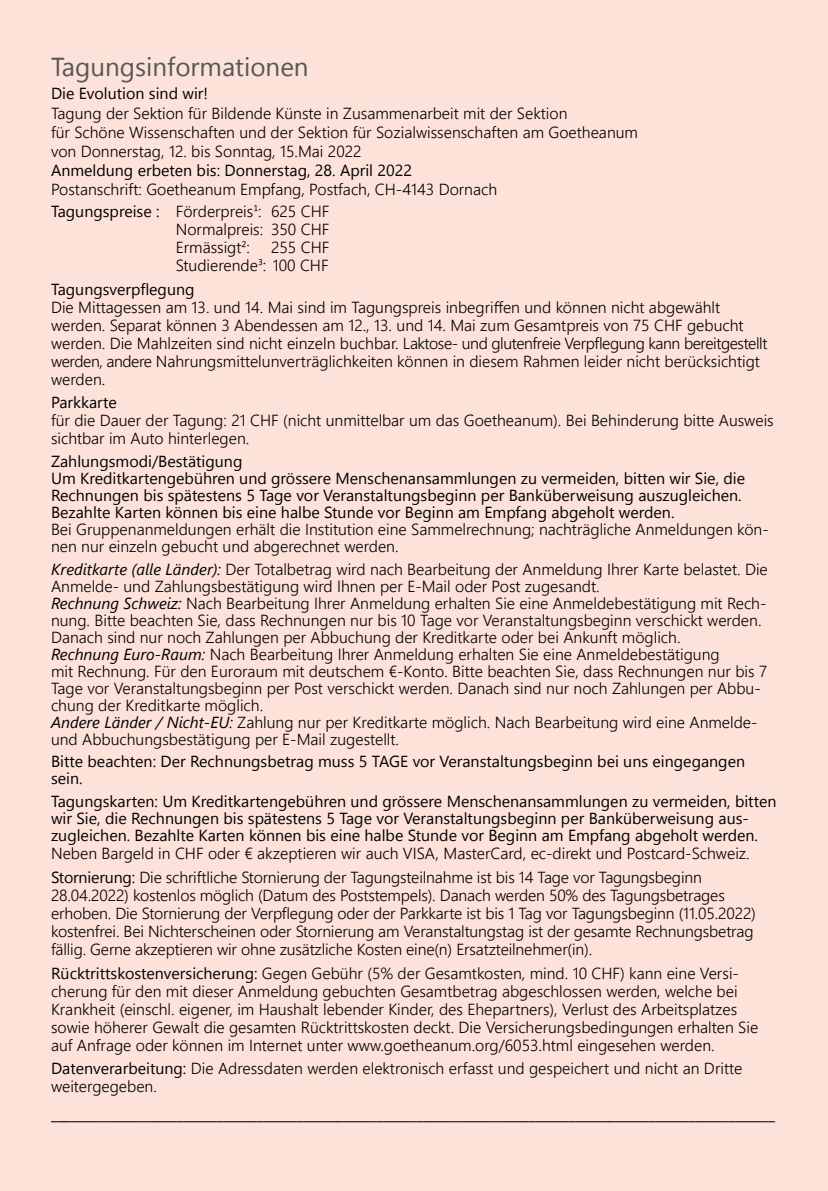
<style>
.page{position:relative;width:828px;height:1191px;background:#fde2da}
.page>*{position:absolute;margin:0;border:0;box-sizing:border-box;transform-origin:0 0}
.t1{font:26px "Segoe UI";color:#575756}
.t2{font:300 16px/18px "Segoe UI";color:#000}
.t3{font:16px/17px "Segoe UI";color:#000}
.s1{font-weight:400}
.s2{font-size:14px}
.s3{font-weight:400;font-style:italic}
</style>
<div class="page">
<h1 class="t1" style="left:51px;top:47px;width:259px">Tagungsinformationen</h1>
<p class="t3" style="left:51px;top:85px;width:158px">Die Evolution sind wir!</p>
<p class="t2" style="left:51px;top:103px;width:588px;line-height:19.2px">Tagung der Sektion für Bildende Künste in Zusammenarbeit mit der Sektion<br>für Schöne Wissenschaften und der Sektion für Sozialwissenschaften am Goetheanum von Donnerstag, 12. bis Sonntag, 15.Mai 2022</p>
<p class="t3" style="left:51px;top:161px;width:362px">Anmeldung erbeten bis: Donnerstag, 28. April 2022</p>
<p class="t2" style="left:51px;top:178px;width:448px;line-height:21.6px">Postanschrift: Goetheanum Empfang, Postfach, CH-4143 Dornach<br><span class="s1">Tagungspreise :</span> Förderpreis<span class="s2">¹</span>: 625 CHF</p>
<p class="t2" style="left:176px;top:220px;width:155px">Normalpreis: 350 CHF<br>Ermässigt<span class="s2">²</span>:</p>
<p class="t2" style="left:176px;top:238px;width:155px;text-align:right">255 CHF<br>Studierende<span class="s2">³</span>: 100 CHF</p>
<p class="t3" style="left:51px;top:280px;width:145px">Tagungsverpflegung</p>
<p class="t2" style="left:51px;top:297px;width:718px">Die Mittagessen am 13. und 14. Mai sind im Tagungspreis inbegriffen und können nicht abgewählt werden. Separat können 3 Abendessen am 12., 13. und 14. Mai zum Gesamtpreis von 75 CHF gebucht werden. Die Mahlzeiten sind nicht einzeln buchbar. Laktose- und glutenfreie Verpflegung kann bereitgestellt werden, andere Nahrungsmittelunverträglichkeiten können in diesem Rahmen leider nicht berücksichtigt werden.</p>
<p class="t3" style="left:51px;top:394px;width:67px">Parkkarte</p>
<p class="t2" style="left:51px;top:411px;width:724px">für die Dauer der Tagung: 21 CHF (nicht unmittelbar um das Goetheanum). Bei Behinderung bitte Ausweis sichtbar im Auto hinterlegen.</p>
<p class="t3" style="left:51px;top:452px;width:695px">Zahlungsmodi/Bestätigung<br>Um Kreditkartengebühren und grössere Menschenansammlungen zu vermeiden, bitten wir Sie, die Rechnungen bis spätestens 5 Tage vor Veranstaltungsbeginn per Banküberweisung auszugleichen.<br>Bezahlte Karten können bis eine halbe Stunde vor Beginn am Empfang abgeholt werden.</p>
<p class="t2" style="left:51px;top:520px;width:719px;line-height:17px">Bei Gruppenanmeldungen erhält die Institution eine Sammelrechnung; nachträgliche Anmeldungen kön&shy;nen nur einzeln gebucht und abgerechnet werden.</p>
<p class="t2" style="left:51px;top:560px;width:718px;line-height:17px"><span class="s3">Kreditkarte (alle Länder):</span> Der Totalbetrag wird nach Bearbeitung der Anmeldung Ihrer Karte belastet. Die Anmelde- und Zahlungsbestätigung wird Ihnen per E-Mail oder Post zugesandt.<br><span class="s3">Rechnung Schweiz:</span> Nach Bearbeitung Ihrer Anmeldung erhalten Sie eine Anmeldebestätigung mit Rech&shy;nung. Bitte beachten Sie, dass Rechnungen nur bis 10 Tage vor Veranstaltungsbeginn verschickt werden.<br>Danach sind nur noch Zahlungen per Abbuchung der Kreditkarte oder bei Ankunft möglich.<br><span class="s3">Rechnung Euro-Raum:</span> Nach Bearbeitung Ihrer Anmeldung erhalten Sie eine Anmeldebestätigung<br>mit Rechnung. Für den Euroraum mit deutschem €-Konto. Bitte beachten Sie, dass Rechnungen nur bis 7<br>Tage vor Veranstaltungsbeginn per Post verschickt werden. Danach sind nur noch Zahlungen per Abbu&shy;chung der Kreditkarte möglich.<br><span class="s3">Andere Länder / Nicht-EU:</span> Zahlung nur per Kreditkarte möglich. Nach Bearbeitung wird eine Anmelde&shy;und Abbuchungsbestätigung per E-Mail zugestellt.</p>
<p class="t3" style="left:51px;top:752px;width:695px">Bitte beachten: Der Rechnungsbetrag muss 5 TAGE vor Veranstaltungsbeginn bei uns eingegangen sein.</p>
<p class="t3" style="left:51px;top:792px;width:727px">Tagungskarten: Um Kreditkartengebühren und grössere Menschenansammlungen zu vermeiden, bitten wir Sie, die Rechnungen bis spätestens 5 Tage vor Veranstaltungsbeginn per Banküberweisung aus&shy;zugleichen. Bezahlte Karten können bis eine halbe Stunde vor Beginn am Empfang abgeholt werden.</p>
<p class="t2" style="left:51px;top:841px;width:700px;line-height:23.6px">Neben Bargeld in CHF oder € akzeptieren wir auch VISA, MasterCard, ec-direkt und Postcard-Schweiz.<br><span class="s1">Stornierung:</span> Die schriftliche Stornierung der Tagungsteilnahme ist bis 14 Tage vor Tagungsbeginn</p>
<p class="t2" style="left:51px;top:885px;width:706px">28.04.2022) kostenlos möglich (Datum des Poststempels). Danach werden 50% des Tagungsbetrages erhoben. Die Stornierung der Verpflegung oder der Parkkarte ist bis 1 Tag vor Tagungsbeginn (11.05.2022) kostenfrei. Bei Nichterscheinen oder Stornierung am Veranstaltungstag ist der gesamte Rechnungsbetrag fällig. Gerne akzeptieren wir ohne zusätzliche Kosten eine(n) Ersatzteilnehmer(in).</p>
<p class="t2" style="left:51px;top:963px;width:709px"><span class="s1">Rücktrittskostenversicherung:</span> Gegen Gebühr (5% der Gesamtkosten, mind. 10 CHF) kann eine Versi&shy;cherung für den mit dieser Anmeldung gebuchten Gesamtbetrag abgeschlossen werden, welche bei Krankheit (einschl. eigener, im Haushalt lebender Kinder, des Ehepartners), Verlust des Arbeitsplatzes sowie höherer Gewalt die gesamten Rücktrittskosten deckt. Die Versicherungsbedingungen erhalten Sie auf Anfrage oder können im Internet unter www.goetheanum.org/6053.html eingesehen werden.</p>
<p class="t2" style="left:51px;top:1058px;width:692px"><span class="s1">Datenverarbeitung:</span> Die Adressdaten werden elektronisch erfasst und gespeichert und nicht an Dritte weitergegeben.</p>
<p class="t3" style="left:51px;top:1104px;width:725px">_____________________________________________________________________________________________________________</p>
</div>
